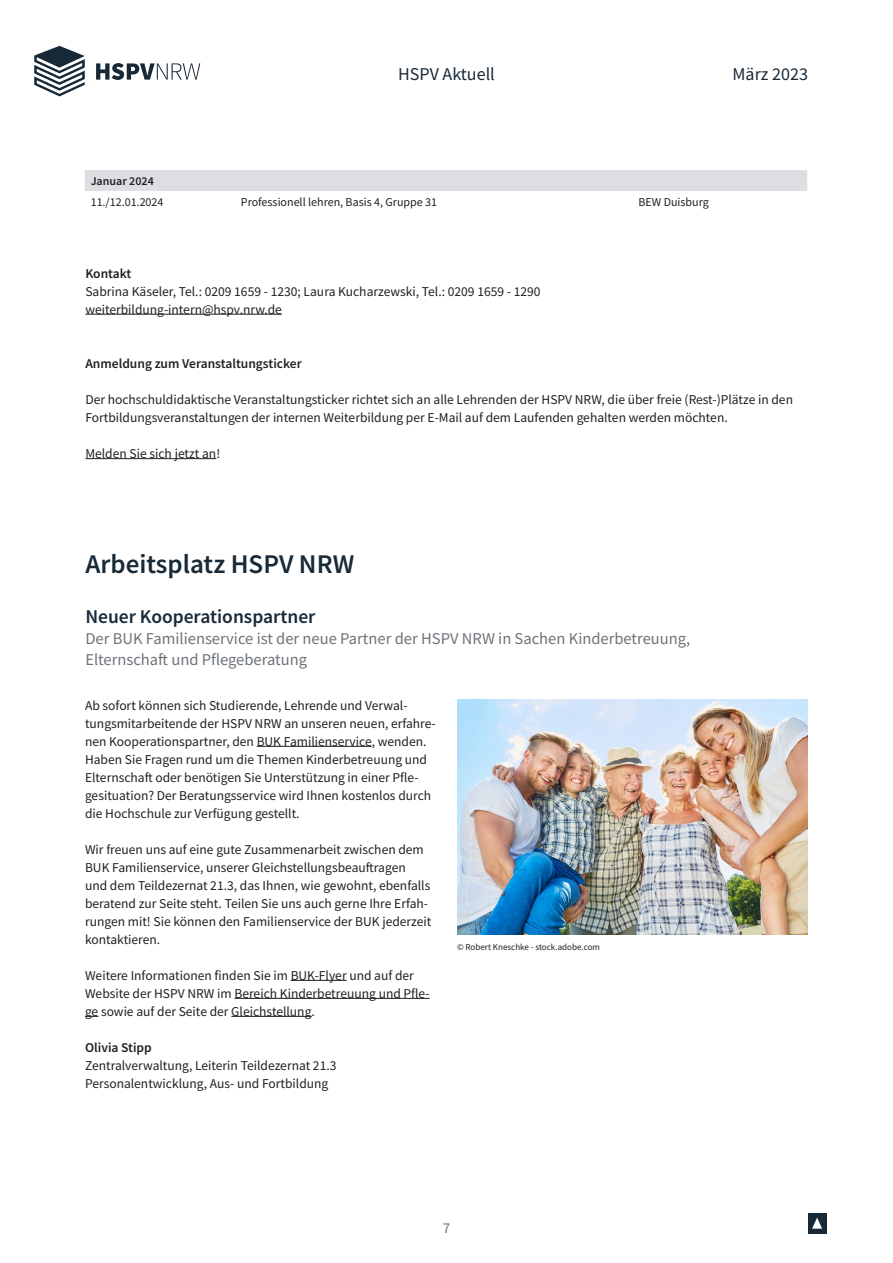
<style>
.page{position:relative;width:893px;height:1263px;background:#fff}
.page>*{position:absolute;margin:0;border:0;box-sizing:border-box;transform-origin:0 0}
.t1{font:600 27px "HSPV";color:#182937}
.t2{font:600 19.5px "HSPV";color:#182937}
.t3{font:18px "HSPV";color:#182937}
.t4{font:16.5px/21px "HSPV";color:#6d7379}
.t5{font:15px "HSPV";color:#6d7379}
.t6{font:13.5px/18px "HSPV";color:#231f20}
.t7{font:600 13.5px "HSPV";color:#231f20}
.t8{font:12px "HSPV";color:#231f20}
.t9{font:600 12px "HSPV";color:#231f20}
.t10{font:9px "HSPV";color:#231f20}
</style>
<div class="page">
<div style="left:808px;top:1213px;width:18px;height:20px;background:#182937"></div>
<svg style="left:812px;top:1217px;width:10px;height:12px"></svg>
<svg style="left:96px;top:63px;width:104px;height:17px"></svg>
<svg style="left:34px;top:46px;width:51px;height:50px"></svg>
<div style="left:85px;top:170px;width:722px;height:21px;background:#dcdee2"></div>
<hr style="left:85px;top:458px;width:131px;height:1px;background:#231f20">
<hr style="left:85px;top:314px;width:197px;height:1px;background:#231f20">
<hr style="left:257px;top:746px;width:115px;height:1px;background:#231f20">
<hr style="left:291px;top:980px;width:56px;height:1px;background:#231f20">
<hr style="left:234px;top:998px;width:196px;height:1px;background:#231f20">
<svg style="left:85px;top:1016px;width:13px;height:1px"></svg>
<hr style="left:231px;top:1016px;width:80px;height:1px;background:#231f20">
<img style="left:457px;top:699px;width:351px;height:235px">
<h3 class="t3" style="left:398px;top:62px;width:98px">HSPV Aktuell</h3>
<h3 class="t3" style="left:733px;top:62px;width:77px">März 2023</h3>
<p class="t9" style="left:91px;top:173px;width:65px">Januar 2024</p>
<p class="t8" style="left:91px;top:194px;width:74px">11./12.01.2024</p>
<p class="t8" style="left:241px;top:194px;width:198px">Professionell lehren, Basis 4, Gruppe 31</p>
<p class="t8" style="left:638px;top:194px;width:72px">BEW Duisburg</p>
<p class="t7" style="left:85px;top:264px;width:47px">Kontakt</p>
<p class="t6" style="left:85px;top:282px;width:457px">Sabrina Käseler, Tel.: 0209 1659 - 1230; Laura Kucharzewski, Tel.: 0209 1659 - 1290 weiterbildung-intern@hspv.nrw.de</p>
<p class="t7" style="left:85px;top:355px;width:218px">Anmeldung zum Veranstaltungsticker</p>
<p class="t6" style="left:85px;top:390px;width:709px">Der hochschuldidaktische Veranstaltungsticker richtet sich an alle Lehrenden der HSPV NRW, die über freie (Rest-)Plätze in den<br>Fortbildungsveranstaltungen der internen Weiterbildung per E-Mail auf dem Laufenden gehalten werden möchten.</p>
<p class="t6" style="left:85px;top:444px;width:136px">Melden Sie sich jetzt an!</p>
<h1 class="t1" style="left:85px;top:547px;width:270px">Arbeitsplatz HSPV NRW</h1>
<h2 class="t2" style="left:85px;top:604px;width:232px">Neuer Kooperationspartner</h2>
<p class="t4" style="left:85px;top:628px;width:606px">Der BUK Familienservice ist der neue Partner der HSPV NRW in Sachen Kinderbetreuung,<br>Elternschaft und Pflegeberatung</p>
<p class="t6" style="left:85px;top:696px;width:352px">Ab sofort können sich Studierende, Lehrende und Verwal&shy;tungsmitarbeitende der HSPV NRW an unseren neuen, erfahre&shy;nen Kooperationspartner, den BUK Familienservice, wenden.<br>Haben Sie Fragen rund um die Themen Kinderbetreuung und Elternschaft oder benötigen Sie Unterstützung in einer Pfle&shy;gesituation? Der Beratungsservice wird Ihnen kostenlos durch die Hochschule zur Verfügung gestellt.</p>
<p class="t6" style="left:85px;top:840px;width:348px">Wir freuen uns auf eine gute Zusammenarbeit zwischen dem BUK Familienservice, unserer Gleichstellungsbeauftragen<br>und dem Teildezernat 21.3, das Ihnen, wie gewohnt, ebenfalls beratend zur Seite steht. Teilen Sie uns auch gerne Ihre Erfah&shy;rungen mit! Sie können den Familienservice der BUK jederzeit kontaktieren.</p>
<p class="t6" style="left:85px;top:966px;width:346px">Weitere Informationen finden Sie im BUK-Flyer und auf der<br>Website der HSPV NRW im Bereich Kinderbetreuung und Pfle&shy;ge sowie auf der Seite der Gleichstellung.</p>
<p class="t7" style="left:85px;top:1038px;width:68px">Olivia Stipp</p>
<p class="t6" style="left:85px;top:1056px;width:253px">Zentralverwaltung, Leiterin Teildezernat 21.3<br>Personalentwicklung, Aus- und Fortbildung</p>
<p class="t10" style="left:457px;top:941px;width:144px">© Robert Kneschke - stock.adobe.com</p>
<p class="t5" style="left:443px;top:1218px;width:9px">7</p>
</div>
